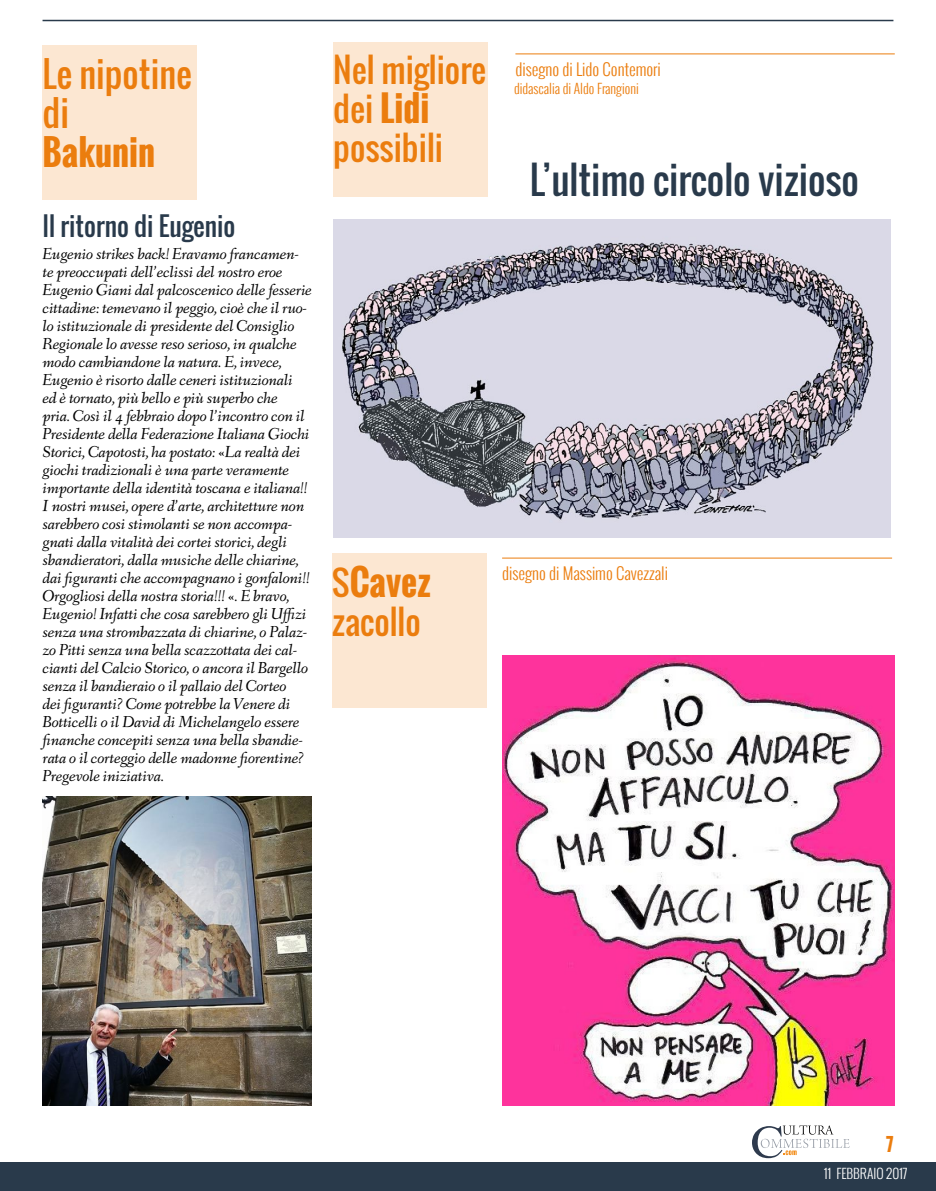
<style>
.page{position:relative;width:936px;height:1191px;background:#fff}
.page>*{position:absolute;margin:0;border:0;box-sizing:border-box;transform-origin:0 0}
.t1{font:37.5px "Oswald";color:#293a4b}
.t2{font:700 34.8px "Oswald";color:#eb7d0e}
.t3{font:34.8px/39px "Oswald";color:#eb7d0e}
.t4{font:33px "Oswald";color:#eb7d0e}
.t5{font:25.5px "Oswald";color:#293a4b}
.t6{font:700 18px "Oswald";color:#eb7d0e}
.t7{font:italic 16.5px/18px "Fanwood Text";letter-spacing:-.01em;color:#000}
.t8{font:300 16.5px "Oswald";color:#eb7d0e}
.t9{font:300 13.5px "Oswald";color:#eb7d0e}
.t10{font:300 13.5px "Oswald";color:#fff}
.s1{font-weight:400;font-size:33px}
</style>
<div class="page">
<div style="left:0;top:1162px;width:935px;height:29px;background:#293a4b"></div>
<svg style="left:752px;top:1125px;width:97px;height:33px"></svg>
<hr style="left:43px;top:20px;width:850px;height:1px;background:#293a4b">
<img style="left:333px;top:220px;width:557px;height:317px">
<div style="left:43px;top:46px;width:154px;height:154px;background:#fce7d2"></div>
<hr style="left:515px;top:54px;width:379px;height:1px;background:#eb7d0e">
<div style="left:333px;top:43px;width:155px;height:154px;background:#fce7d2"></div>
<hr style="left:502px;top:558px;width:390px;height:1px;background:#eb7d0e">
<div style="left:332px;top:553px;width:154px;height:155px;background:#fce7d2"></div>
<img style="left:503px;top:655px;width:391px;height:451px">
<img style="left:43px;top:796px;width:268px;height:310px">
<h2 class="t3" style="left:43px;top:55px;width:151px">Le nipotine di</h2>
<h2 class="t2" style="left:43px;top:126px;width:114px">Bakunin</h2>
<h3 class="t5" style="left:43px;top:207px;width:194px">Il ritorno di Eugenio</h3>
<p class="t7" style="left:43px;top:245px;width:271px">Eugenio strikes back! Eravamo francamen&shy;te preoccupati dell’eclissi del nostro eroe Eugenio Giani dal palcoscenico delle fesserie cittadine: temevano il peggio, cioè che il ruo&shy;lo istituzionale di presidente del Consiglio Regionale lo avesse reso serioso, in qualche modo cambiandone la natura. E, invece, Eugenio è risorto dalle ceneri istituzionali<br>ed è tornato, più bello e più superbo che<br>pria. Così il 4 febbraio dopo l’incontro con il Presidente della Federazione Italiana Giochi Storici, Capotosti, ha postato: «La realtà dei giochi tradizionali è una parte veramente importante della identità toscana e italiana!!<br>I nostri musei, opere d’arte, architetture non sarebbero cosi stimolanti se non accompa&shy;gnati dalla vitalità dei cortei storici, degli sbandieratori, dalla musiche delle chiarine, dai figuranti che accompagnano i gonfaloni!!<br>Orgogliosi della nostra storia!!! «. E bravo, Eugenio! Infatti che cosa sarebbero gli Uffizi senza una strombazzata di chiarine, o Palaz&shy;zo Pitti senza una bella scazzottata dei cal&shy;cianti del Calcio Storico, o ancora il Bargello senza il bandieraio o il pallaio del Corteo<br>dei figuranti? Come potrebbe la Venere di Botticelli o il David di Michelangelo essere finanche concepiti senza una bella sbandie&shy;rata o il corteggio delle madonne fiorentine?<br>Pregevole iniziativa.</p>
<p class="t8" style="left:333px;top:57px;width:329px"><span class="s1">Nel migliore</span> disegno di Lido Contemori</p>
<h2 class="t2" style="left:333px;top:82px;width:97px"><span class="s1">dei</span> Lidi</h2>
<h3 class="t4" style="left:333px;top:123px;width:111px">possibili</h3>
<p class="t9" style="left:514px;top:78px;width:126px">didascalia di Aldo Frangioni</p>
<h1 class="t1" style="left:530px;top:152px;width:330px">L’ultimo circolo vizioso</h1>
<h2 class="t2" style="left:332px;top:556px;width:100px"><span class="s1">S</span>Cavez</h2>
<h3 class="t4" style="left:332px;top:597px;width:90px">zacollo</h3>
<p class="t8" style="left:502px;top:561px;width:167px">disegno di Massimo Cavezzali</p>
<p class="t6" style="left:886px;top:1130px;width:9px">7</p>
<p class="t10" style="left:824px;top:1164px;width:85px">11 FEBBRAIO 2017</p>
</div>
